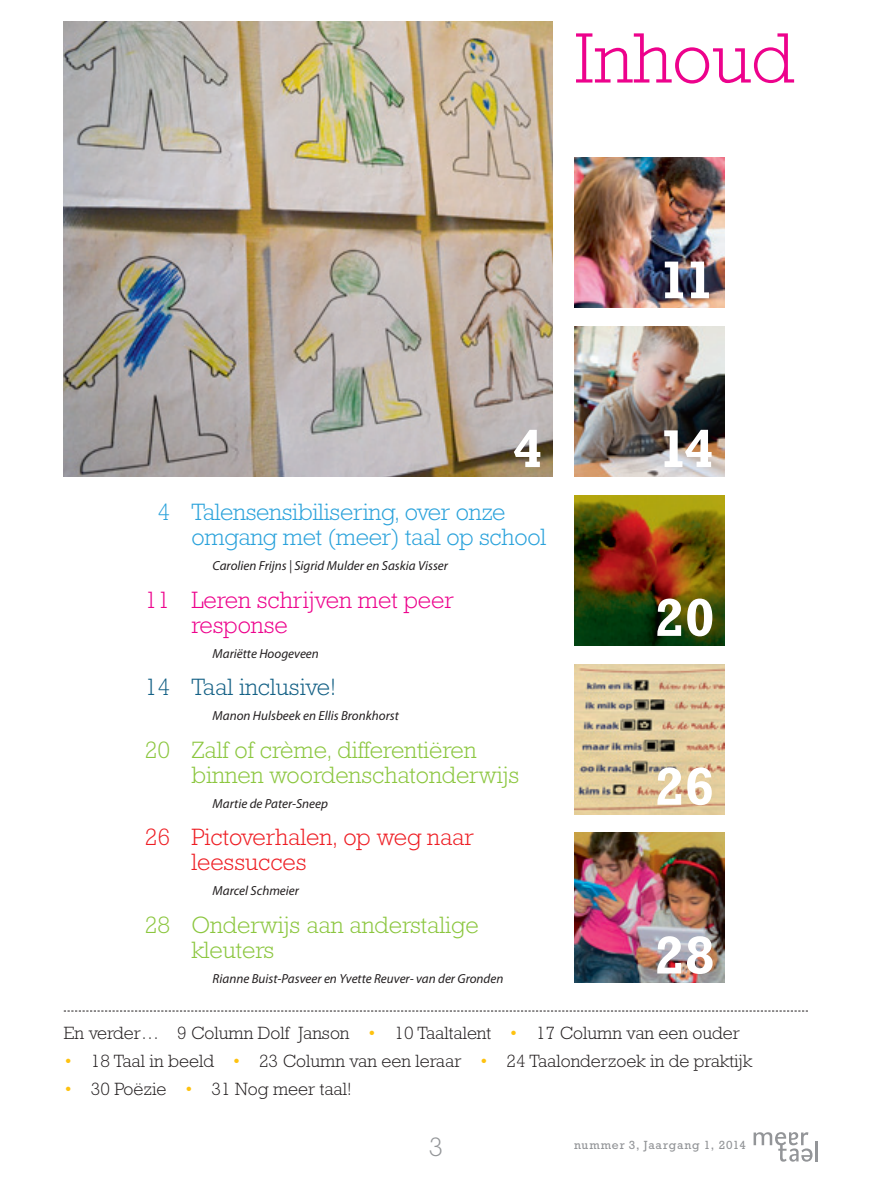
<style>
.page{position:relative;width:893px;height:1191px;background:#fff}
.page>*{position:absolute;margin:0;border:0;box-sizing:border-box;transform-origin:0 0}
.t1{font:300 72.45px "Rockwell Std";color:#ed028c}
.t2{font:700 54px "Rockwell Std";color:#fff}
.t3{font:300 27px "Rockwell Std";color:#939598}
.t4{font:300 24px/25px "Rockwell Std";color:#8bc63e}
.t5{font:300 24px/25px "Rockwell Std";letter-spacing:-.01em;color:#2aa2db}
.t6{font:300 24px/25px "Rockwell Std";color:#ee1d23}
.t7{font:300 24px/25px "Rockwell Std";color:#ed028c}
.t8{font:300 24px "Rockwell Std";color:#136085}
.t9{font:300 18px "Rockwell Std";color:#231f20}
.t10{font:italic 13.2px "Myriad Pro";color:#231f20}
.t11{font:12px "Rockwell Std";letter-spacing:.07em;color:#939598}
.s1{color:#fec210}
</style>
<div class="page">
<hr style="left:815px;top:1141px;width:3px;height:20px;background:#939598">
<svg style="left:754px;top:1132px;width:58px;height:29px"></svg>
<img style="left:574px;top:664px;width:150px;height:150px">
<img style="left:574px;top:326px;width:150px;height:150px">
<img style="left:574px;top:495px;width:150px;height:150px">
<img style="left:574px;top:833px;width:150px;height:150px">
<img style="left:574px;top:158px;width:150px;height:150px">
<img style="left:64px;top:21px;width:489px;height:455px">
<svg style="left:64px;top:1010px;width:744px;height:1px"></svg>
<h1 class="t1" style="left:574px;top:17px;width:222px">Inhoud</h1>
<h2 class="t2" style="left:659px;top:248px;width:57px">11</h2>
<h3 class="t5" style="left:157px;top:499px;width:14px">4</h3>
<h3 class="t7" style="left:145px;top:587px;width:27px">11</h3>
<h3 class="t8" style="left:145px;top:673px;width:27px">14</h3>
<h3 class="t4" style="left:145px;top:737px;width:27px">20</h3>
<h3 class="t6" style="left:145px;top:824px;width:27px">26</h3>
<h3 class="t4" style="left:145px;top:912px;width:27px">28</h3>
<h2 class="t2" style="left:514px;top:417px;width:31px">4</h2>
<h2 class="t2" style="left:658px;top:417px;width:58px">14</h2>
<h3 class="t5" style="left:191px;top:499px;width:356px">Talensensibilisering, over onze omgang met (meer) taal op school</h3>
<p class="t10" style="left:213px;top:557px;width:237px">Carolien Frijns | Sigrid Mulder en Saskia Visser</p>
<h3 class="t7" style="left:191px;top:587px;width:264px">Leren schrijven met peer response</h3>
<p class="t10" style="left:213px;top:645px;width:108px">Mariëtte Hoogeveen</p>
<h3 class="t8" style="left:191px;top:673px;width:146px">Taal inclusive!</h3>
<p class="t10" style="left:213px;top:707px;width:188px">Manon Hulsbeek en Ellis Bronkhorst</p>
<h3 class="t4" style="left:191px;top:737px;width:329px">Zalf of crème, differentiëren binnen woordenschatonderwijs</h3>
<p class="t10" style="left:213px;top:795px;width:117px">Martie de Pater-Sneep</p>
<h3 class="t6" style="left:191px;top:824px;width:284px">Pictoverhalen, op weg naar leessucces</h3>
<p class="t10" style="left:213px;top:882px;width:88px">Marcel Schmeier</p>
<h3 class="t4" style="left:191px;top:912px;width:289px">Onderwijs aan anderstalige kleuters</h3>
<p class="t10" style="left:213px;top:970px;width:292px">Rianne Buist-Pasveer en Yvette Reuver- van der Gronden</p>
<h2 class="t2" style="left:655px;top:586px;width:61px">20</h2>
<h2 class="t2" style="left:655px;top:754px;width:61px">26</h2>
<h2 class="t2" style="left:655px;top:923px;width:61px">28</h2>
<h3 class="t9" style="left:64px;top:1022px;width:678px">En verder… 9 Column Dolf Janson <span class="s1">•</span> 10 Taaltalent <span class="s1">•</span> 17 Column van een ouder</h3>
<h3 class="t9" style="left:64px;top:1051px;width:690px"><span class="s1">•</span> 18 Taal in beeld <span class="s1">•</span> 23 Column van een leraar <span class="s1">•</span> 24 Taalonderzoek in de praktijk</h3>
<h3 class="t9" style="left:64px;top:1079px;width:289px"><span class="s1">•</span> 30 Poëzie <span class="s1">•</span> 31 Nog meer taal!</h3>
<h3 class="t3" style="left:429px;top:1131px;width:16px">3</h3>
<p class="t11" style="left:574px;top:1138px;width:173px">nummer 3, Jaargang 1, 2014</p>
</div>
